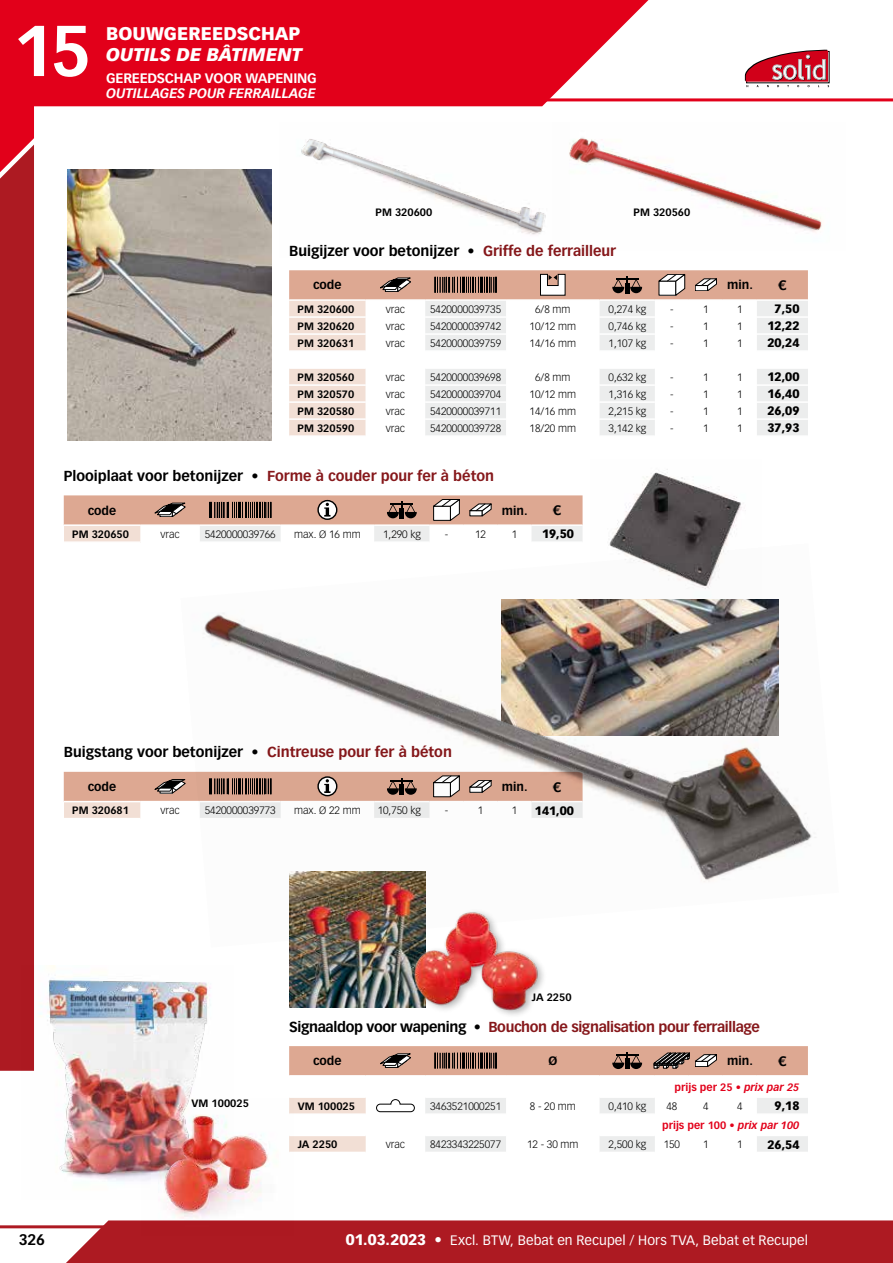
<style>
.page{position:relative;width:893px;height:1263px;background:#fff}
.page>*{position:absolute;margin:0;border:0;box-sizing:border-box;transform-origin:0 0}
.t1{font:700 70.5px "Vectora LT Std";color:#fff}
.t2{font:italic 900 18px "Vectora LT Std";letter-spacing:-.005em;color:#fff}
.t3{font:900 18px "Vectora LT Std";color:#fff}
.t4{font:700 15px "Vectora LT Std";color:#000}
.t5{font:700 14.25px "Vectora LT Std";color:#000}
.t6{font:700 14.25px "Vectora LT Std";letter-spacing:-.025em;color:#86181b}
.t7{font:13.5px "Vectora LT Std";letter-spacing:.005em;color:#fff}
.t8{font:italic 700 13.5px "Vectora LT Std";letter-spacing:-.01em;color:#fff}
.t9{font:700 13.5px "Vectora LT Std";letter-spacing:-.015em;color:#fff}
.t10{font:700 13.5px "Vectora LT Std";color:#000}
.t11{font:900 12px "Vectora LT Std";color:#000}
.t12{font:700 12px "Vectora LT Std";color:#000}
.t13{font:300 10.5px "Vectora LT Std";color:#000}
.t14{font:700 10.5px "Vectora LT Std";color:#000}
.t15{font:700 10.5px "Vectora LT Std";color:#e2001a}
.s1{color:#86181b}
.s2{color:#000}
.s3{font-style:italic}
.s4{font-weight:900;font-size:15px}
.s5{font-size:15px}
</style>
<div class="page">
<svg style="left:289px;top:270px;width:519px;height:166px"></svg>
<svg style="left:64px;top:495px;width:519px;height:47px"></svg>
<svg style="left:64px;top:772px;width:116px;height:46px;background:#dfbcad"></svg>
<svg style="left:289px;top:1046px;width:519px;height:106px"></svg>
<svg style="left:0;top:0;width:670px;height:106px;background:#e51c33"></svg>
<svg style="left:45px;top:1220px;width:848px;height:43px;background:#b1272f"></svg>
<svg style="left:0;top:32px;width:34px;height:1039px;background:#b31822"></svg>
<hr style="left:0;top:98px;width:893px;height:3px;background:#e2001a">
<hr style="left:0;top:1225px;width:893px;height:3px;background:#ad1a22">
<img style="left:21px;top:965px;width:190px;height:217px">
<svg style="left:745px;top:50px;width:84px;height:37px"></svg>
<img style="left:68px;top:169px;width:203px;height:271px">
<img style="left:289px;top:947px;width:121px;height:61px">
<img style="left:570px;top:137px;width:252px;height:95px">
<img style="left:301px;top:139px;width:269px;height:96px">
<img style="left:610px;top:469px;width:132px;height:74px">
<img style="left:180px;top:543px;width:636px;height:404px">
<img style="left:141px;top:1098px;width:153px;height:138px">
<div style="left:411px;top:908px;width:136px;height:111px;background:#fff"></div>
<img style="left:410px;top:909px;width:131px;height:105px">
<h1 class="t1" style="left:13px;top:8px;width:80px">15</h1>
<h2 class="t3" style="left:106px;top:22px;width:195px">BOUWGEREEDSCHAP</h2>
<h2 class="t2" style="left:106px;top:43px;width:197px">OUTILS DE BÂTIMENT</h2>
<p class="t9" style="left:106px;top:70px;width:212px">GEREEDSCHAP VOOR WAPENING</p>
<p class="t8" style="left:106px;top:85px;width:211px">OUTILLAGES POUR FERRAILLAGE</p>
<p class="t14" style="left:376px;top:206px;width:58px">PM 320600</p>
<p class="t14" style="left:634px;top:206px;width:58px">PM 320560</p>
<h3 class="t5" style="left:289px;top:242px;width:328px">Buigijzer voor betonijzer • <span class="s1">Griffe de ferrailleur</span></h3>
<p class="t12" style="left:313px;top:278px;width:30px">code</p>
<p class="t12" style="left:727px;top:278px;width:27px">min.</p>
<p class="t10" style="left:778px;top:277px;width:9px">€</p>
<p class="t14" style="left:298px;top:302px;width:58px">PM 320600</p>
<p class="t13" style="left:386px;top:303px;width:21px">vrac</p>
<p class="t13" style="left:430px;top:303px;width:72px">5420000039735</p>
<p class="t13" style="left:535px;top:303px;width:37px">6/8 mm</p>
<p class="t13" style="left:609px;top:303px;width:39px">0,274 kg</p>
<p class="t13" style="left:670px;top:303px;width:5px">-</p>
<p class="t13" style="left:703px;top:303px;width:7px">1</p>
<p class="t13" style="left:737px;top:303px;width:7px">1</p>
<p class="t11" style="left:775px;top:301px;width:26px">7,50</p>
<p class="t14" style="left:298px;top:320px;width:58px">PM 320620</p>
<p class="t13" style="left:386px;top:320px;width:21px">vrac</p>
<p class="t13" style="left:430px;top:320px;width:72px">5420000039742</p>
<p class="t13" style="left:530px;top:320px;width:48px">10/12 mm</p>
<p class="t13" style="left:609px;top:320px;width:39px">0,746 kg</p>
<p class="t13" style="left:670px;top:320px;width:5px">-</p>
<p class="t13" style="left:703px;top:320px;width:7px">1</p>
<p class="t13" style="left:737px;top:320px;width:7px">1</p>
<p class="t11" style="left:767px;top:318px;width:33px">12,22</p>
<p class="t14" style="left:298px;top:337px;width:58px">PM 320631</p>
<p class="t13" style="left:386px;top:337px;width:21px">vrac</p>
<p class="t13" style="left:430px;top:337px;width:72px">5420000039759</p>
<p class="t13" style="left:530px;top:337px;width:48px">14/16 mm</p>
<p class="t13" style="left:609px;top:337px;width:39px">1,107 kg</p>
<p class="t13" style="left:670px;top:337px;width:5px">-</p>
<p class="t13" style="left:703px;top:337px;width:7px">1</p>
<p class="t13" style="left:737px;top:337px;width:7px">1</p>
<p class="t11" style="left:767px;top:335px;width:33px">20,24</p>
<p class="t14" style="left:298px;top:371px;width:58px">PM 320560</p>
<p class="t13" style="left:386px;top:371px;width:21px">vrac</p>
<p class="t13" style="left:430px;top:371px;width:72px">5420000039698</p>
<p class="t13" style="left:535px;top:371px;width:37px">6/8 mm</p>
<p class="t13" style="left:609px;top:371px;width:39px">0,632 kg</p>
<p class="t13" style="left:670px;top:371px;width:5px">-</p>
<p class="t13" style="left:703px;top:371px;width:7px">1</p>
<p class="t13" style="left:737px;top:371px;width:7px">1</p>
<p class="t11" style="left:767px;top:369px;width:33px">12,00</p>
<p class="t14" style="left:298px;top:388px;width:58px">PM 320570</p>
<p class="t13" style="left:386px;top:388px;width:21px">vrac</p>
<p class="t13" style="left:430px;top:388px;width:72px">5420000039704</p>
<p class="t13" style="left:530px;top:388px;width:48px">10/12 mm</p>
<p class="t13" style="left:609px;top:388px;width:39px">1,316 kg</p>
<p class="t13" style="left:670px;top:388px;width:5px">-</p>
<p class="t13" style="left:703px;top:388px;width:7px">1</p>
<p class="t13" style="left:737px;top:388px;width:7px">1</p>
<p class="t11" style="left:767px;top:386px;width:33px">16,40</p>
<p class="t14" style="left:298px;top:405px;width:58px">PM 320580</p>
<p class="t13" style="left:386px;top:405px;width:21px">vrac</p>
<p class="t13" style="left:430px;top:405px;width:72px">5420000039711</p>
<p class="t13" style="left:530px;top:405px;width:48px">14/16 mm</p>
<p class="t13" style="left:609px;top:405px;width:39px">2,215 kg</p>
<p class="t13" style="left:670px;top:405px;width:5px">-</p>
<p class="t13" style="left:703px;top:405px;width:7px">1</p>
<p class="t13" style="left:737px;top:405px;width:7px">1</p>
<p class="t11" style="left:767px;top:403px;width:33px">26,09</p>
<p class="t14" style="left:298px;top:422px;width:58px">PM 320590</p>
<p class="t13" style="left:386px;top:422px;width:21px">vrac</p>
<p class="t13" style="left:430px;top:422px;width:72px">5420000039728</p>
<p class="t13" style="left:530px;top:422px;width:48px">18/20 mm</p>
<p class="t13" style="left:609px;top:422px;width:39px">3,142 kg</p>
<p class="t13" style="left:670px;top:422px;width:5px">-</p>
<p class="t13" style="left:703px;top:422px;width:7px">1</p>
<p class="t13" style="left:737px;top:422px;width:7px">1</p>
<p class="t11" style="left:767px;top:420px;width:33px">37,93</p>
<h3 class="t5" style="left:64px;top:467px;width:432px">Plooiplaat voor betonijzer • <span class="s1">Forme à couder pour fer à béton</span></h3>
<p class="t12" style="left:88px;top:503px;width:30px">code</p>
<p class="t12" style="left:502px;top:503px;width:27px">min.</p>
<p class="t10" style="left:553px;top:502px;width:9px">€</p>
<p class="t14" style="left:72px;top:528px;width:58px">PM 320650</p>
<p class="t13" style="left:160px;top:528px;width:21px">vrac</p>
<p class="t13" style="left:205px;top:528px;width:72px">5420000039766</p>
<p class="t13" style="left:294px;top:528px;width:68px">max. Ø 16 mm</p>
<p class="t13" style="left:383px;top:528px;width:39px">1,290 kg</p>
<p class="t13" style="left:445px;top:528px;width:5px">-</p>
<p class="t13" style="left:475px;top:528px;width:12px">12</p>
<p class="t13" style="left:512px;top:528px;width:7px">1</p>
<p class="t11" style="left:542px;top:527px;width:33px">19,50</p>
<h3 class="t5" style="left:64px;top:744px;width:390px">Buigstang voor betonijzer • <span class="s1">Cintreuse pour fer à béton</span></h3>
<p class="t12" style="left:88px;top:779px;width:30px">code</p>
<p class="t12" style="left:502px;top:779px;width:27px">min.</p>
<p class="t10" style="left:553px;top:778px;width:9px">€</p>
<p class="t14" style="left:72px;top:804px;width:58px">PM 320681</p>
<p class="t13" style="left:160px;top:804px;width:21px">vrac</p>
<p class="t13" style="left:205px;top:804px;width:72px">5420000039773</p>
<p class="t13" style="left:294px;top:804px;width:68px">max. Ø 22 mm</p>
<p class="t13" style="left:378px;top:804px;width:45px">10,750 kg</p>
<p class="t13" style="left:445px;top:804px;width:5px">-</p>
<p class="t13" style="left:478px;top:804px;width:7px">1</p>
<p class="t13" style="left:512px;top:804px;width:7px">1</p>
<p class="t11" style="left:535px;top:803px;width:41px">141,00</p>
<p class="t14" style="left:532px;top:990px;width:41px">JA 2250</p>
<p class="t14" style="left:192px;top:1097px;width:59px">VM 100025</p>
<h3 class="t6" style="left:289px;top:1018px;width:472px"><span class="s2">Signaaldop voor wapening •</span> Bouchon de signalisation pour ferraillage</h3>
<p class="t12" style="left:313px;top:1054px;width:30px">code</p>
<p class="t12" style="left:548px;top:1054px;width:10px">Ø</p>
<p class="t12" style="left:727px;top:1054px;width:27px">min.</p>
<p class="t10" style="left:778px;top:1053px;width:9px">€</p>
<p class="t15" style="left:675px;top:1080px;width:126px">prijs per 25 • <span class="s3">prix par 25</span></p>
<p class="t14" style="left:298px;top:1099px;width:59px">VM 100025</p>
<p class="t13" style="left:430px;top:1100px;width:72px">3463521000251</p>
<p class="t13" style="left:530px;top:1100px;width:47px">8 - 20 mm</p>
<p class="t13" style="left:608px;top:1100px;width:39px">0,410 kg</p>
<p class="t13" style="left:666px;top:1100px;width:12px">48</p>
<p class="t13" style="left:703px;top:1100px;width:7px">4</p>
<p class="t13" style="left:737px;top:1100px;width:7px">4</p>
<p class="t11" style="left:775px;top:1098px;width:26px">9,18</p>
<p class="t15" style="left:662px;top:1119px;width:139px">prijs per 100 • <span class="s3">prix par 100</span></p>
<p class="t14" style="left:298px;top:1138px;width:41px">JA 2250</p>
<p class="t13" style="left:386px;top:1138px;width:21px">vrac</p>
<p class="t13" style="left:430px;top:1138px;width:72px">8423343225077</p>
<p class="t13" style="left:527px;top:1138px;width:53px">12 - 30 mm</p>
<p class="t13" style="left:609px;top:1138px;width:39px">2,500 kg</p>
<p class="t13" style="left:664px;top:1138px;width:18px">150</p>
<p class="t13" style="left:703px;top:1138px;width:7px">1</p>
<p class="t13" style="left:737px;top:1138px;width:7px">1</p>
<p class="t11" style="left:767px;top:1137px;width:33px">26,54</p>
<h3 class="t4" style="left:19px;top:1230px;width:28px">326</h3>
<p class="t7" style="left:346px;top:1232px;width:464px"><span class="s4">01.03.2023</span> <span class="s5">•</span> Excl. BTW, Bebat en Recupel / Hors TVA, Bebat et Recupel</p>
</div>
